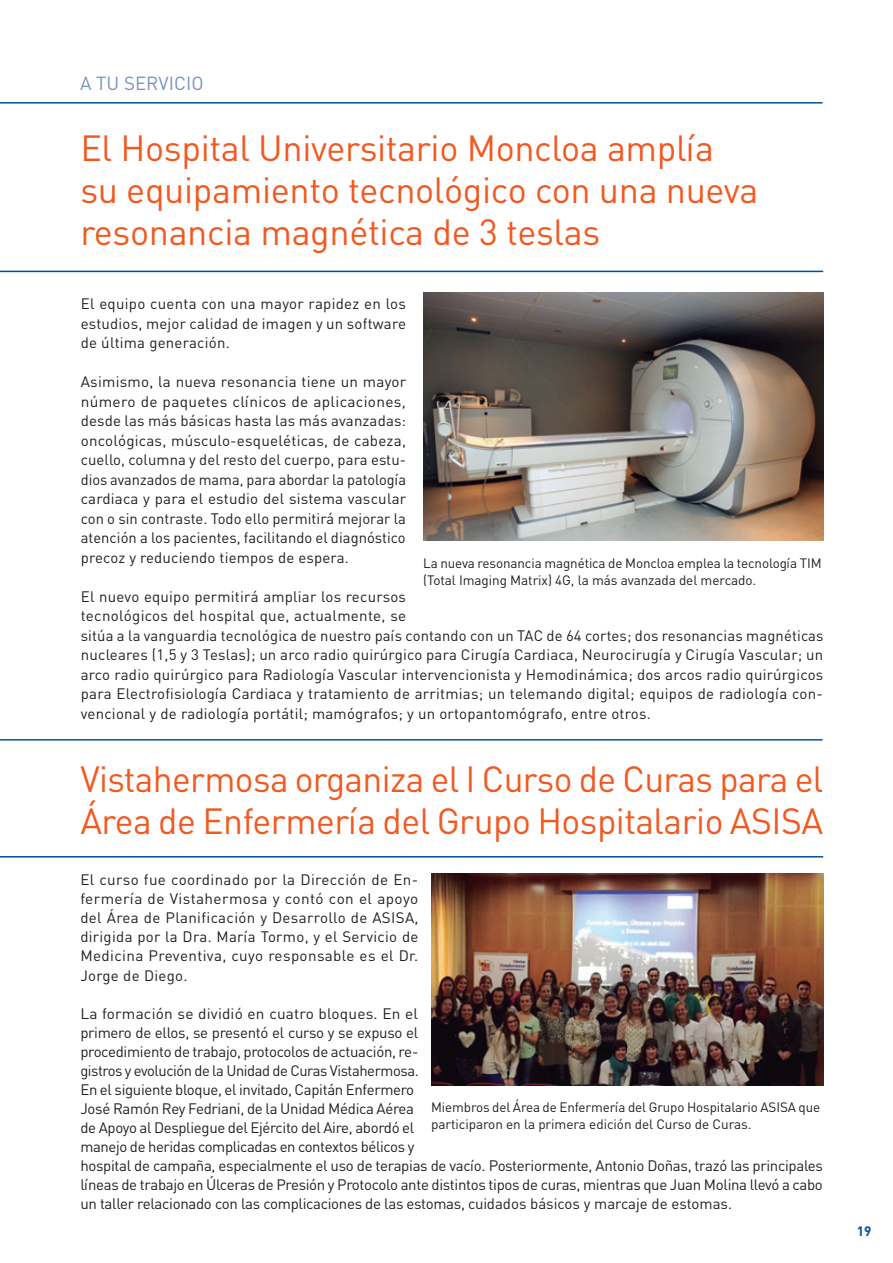
<style>
.page{position:relative;width:893px;height:1263px;background:#fff}
.page>*{position:absolute;margin:0;border:0;box-sizing:border-box;transform-origin:0 0}
.t1{font:36px/42px "DIN";letter-spacing:-.015em;color:#f15921}
.t2{font:18.75px "DIN";color:#7a91c3}
.t3{font:15px/19.5px "DIN";color:#231f20;text-align:justify}
.t4{font:15px/19px "DIN";letter-spacing:-.02em;color:#231f20}
.t5{font:13.5px/16.5px "DIN";letter-spacing:-.01em;color:#231f20}
.t6{font:700 13.5px "DIN";color:#01519a}
</style>
<div class="page">
<hr style="left:0;top:102px;width:823px;height:2px;background:#01519a">
<img style="left:423px;top:293px;width:400px;height:248px">
<hr style="left:0;top:271px;width:823px;height:1px;background:#01519a">
<hr style="left:0;top:739px;width:823px;height:1px;background:#01519a">
<hr style="left:0;top:856px;width:823px;height:1px;background:#01519a">
<img style="left:431px;top:873px;width:392px;height:212px">
<p class="t2" style="left:80px;top:71px;width:55px">atu servicio</p>
<h1 class="t1" style="left:80px;top:126px;width:679px">El Hospital Universitario Moncloa amplía su equipamiento tecnológico con una nueva resonancia magnética de 3 teslas</h1>
<p class="t3" style="left:81px;top:294px;width:327px">El equipo cuenta con una mayor rapidez en los estudios, mejor calidad de imagen y un software de última generación.</p>
<p class="t3" style="left:81px;top:372px;width:327px">Asimismo, la nueva resonancia tiene un mayor número de paquetes clínicos de aplicaciones, desde las más básicas hasta las más avanzadas: oncológicas, músculo-esqueléticas, de cabeza, cuello, columna y del resto del cuerpo, para estu&shy;dios avanzados de mama, para abordar la patología cardiaca y para el estudio del sistema vascular con o sin contraste. Todo ello permitirá mejorar la atención a los pacientes, facilitando el diagnóstico precoz y reduciendo tiempos de espera.</p>
<p class="t3" style="left:81px;top:586px;width:744px;text-align:left">El nuevo equipo permitirá ampliar los recursos<br>tecnológicos del hospital que, actualmente, se<br>sitúa a la vanguardia tecnológica de nuestro país contando con un TAC de 64 cortes; dos resonancias magnéticas nucleares (1,5 y 3 Teslas); un arco radio quirúrgico para Cirugía Cardiaca, Neurocirugía y Cirugía Vascular; un arco radio quirúrgico para Radiología Vascular intervencionista y Hemodinámica; dos arcos radio quirúrgicos para Electrofisiología Cardiaca y tratamiento de arritmias; un telemando digital; equipos de radiología con&shy;vencional y de radiología portátil; mamógrafos; y un ortopantomógrafo, entre otros.</p>
<p class="t5" style="left:423px;top:555px;width:400px">La nueva resonancia magnética de Moncloa emplea la tecnología TIM (Total Imaging Matrix) 4G, la más avanzada del mercado.</p>
<h1 class="t1" style="left:80px;top:757px;width:745px">Vistahermosa organiza el I Curso de Curas para el<br>Área de Enfermería del Grupo Hospitalario ASISA</h1>
<p class="t3" style="left:80px;top:870px;width:340px;line-height:19px">El curso fue coordinado por la Dirección de En&shy;fermería de Vistahermosa y contó con el apoyo del Área de Planificación y Desarrollo de ASISA, dirigida por la Dra. María Tormo, y el Servicio de Medicina Preventiva, cuyo responsable es el Dr.<br>Jorge de Diego.</p>
<p class="t4" style="left:80px;top:1003px;width:744px">La formación se dividió en cuatro bloques. En el<br>primero de ellos, se presentó el curso y se expuso el<br>procedimiento de trabajo, protocolos de actuación, re-<br>gistros y evolución de la Unidad de Curas Vistahermosa.<br>En el siguiente bloque, el invitado, Capitán Enfermero<br>José Ramón Rey Fedriani, de la Unidad Médica Aérea<br>de Apoyo al Despliegue del Ejército del Aire, abordó el<br>manejo de heridas complicadas en contextos bélicos y<br>hospital de campaña, especialmente el uso de terapias de vacío. Posteriormente, Antonio Doñas, trazó las principales líneas de trabajo en Úlceras de Presión y Protocolo ante distintos tipos de curas, mientras que Juan Molina llevó a cabo un taller relacionado con las complicaciones de las estomas, cuidados básicos y marcaje de estomas.</p>
<p class="t5" style="left:431px;top:1099px;width:390px">Miembros del Área de Enfermería del Grupo Hospitalario ASISA que participaron en la primera edición del Curso de Curas.</p>
<p class="t6" style="left:857px;top:1222px;width:16px">19</p>
</div>
